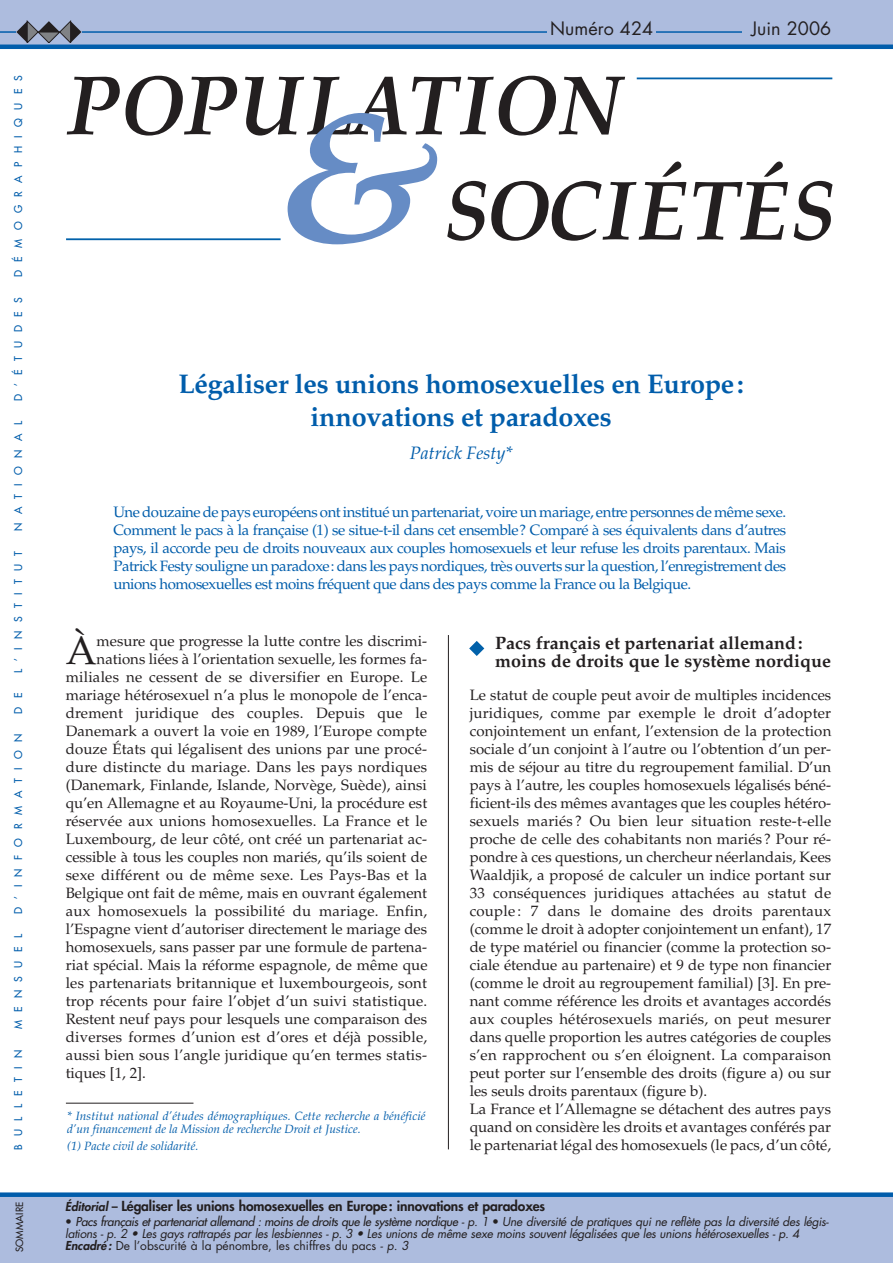
<style>
.page{position:relative;width:893px;height:1263px;background:#fff}
.page>*{position:absolute;margin:0;border:0;box-sizing:border-box;transform-origin:0 0}
.t1{font:39.75px "Palatino LT Std";color:#231f20}
.t2{font:700 27px/32.8px "Palatino LT Std";letter-spacing:-.01em;color:#015dab;text-align:center}
.t3{font:700 18px/18px "Palatino LT Std";color:#231f20}
.t4{font:18px "Futura Std";color:#231f20}
.t5{font:italic 18px "Palatino LT Std";color:#015dab}
.t6{font:15px/18px "Palatino LT Std";color:#231f20}
.t7{font:15px/18px "Palatino LT Std";letter-spacing:-.03em;color:#015dab;text-align:justify}
.t8{font:800 13.5px "Futura Std";letter-spacing:-.01em;color:#231f20}
.t9{font:italic 12px/12px "Futura Std";letter-spacing:-.025em;color:#231f20}
.t10{font:italic 12px/13.5px "Palatino LT Std";color:#015dab}
.t11{font:12px "Futura Std";color:#231f20}
.t12{font:500 10.5px "Futura Std";letter-spacing:.8em;color:#015dab}
.t13{font:500 9.75px "Futura Std";letter-spacing:.02em;color:#231f20}
.s1{font-style:italic;font-size:12px}
.s2{font-size:12px}
.s3{font-weight:500;font-style:normal}
.s4{font-weight:500}
.s5{font-weight:800;font-style:italic}
.s6{font-style:italic}
</style>
<div class="page">
<svg style="left:469px;top:641px;width:15px;height:15px"></svg>
<div style="left:0;top:0;width:893px;height:47px;background:#adbcde"></div>
<hr style="left:0;top:31px;width:832px;height:2px;background:#015dab">
<svg style="left:67px;top:77px;width:53px;height:58px"></svg>
<svg style="left:126px;top:76px;width:111px;height:60px"></svg>
<svg style="left:693px;top:161px;width:95px;height:79px"></svg>
<svg style="left:794px;top:181px;width:39px;height:60px"></svg>
<svg style="left:245px;top:76px;width:441px;height:168px"></svg>
<hr style="left:66px;top:238px;width:215px;height:2px;background:#0161aa">
<hr style="left:637px;top:78px;width:195px;height:1px;background:#0161aa">
<hr style="left:0;top:45px;width:893px;height:4px;background:#015dab">
<div style="left:548px;top:19px;width:108px;height:24px;background:#adbcde"></div>
<div style="left:742px;top:17px;width:91px;height:25px;background:#adbcde"></div>
<hr style="left:448px;top:635px;width:1px;height:514px;background:#231f20">
<div style="left:0;top:1195px;width:893px;height:68px;background:#adbcde"></div>
<div style="left:0;top:1192px;width:893px;height:5px;background:#015dab"></div>
<svg style="left:16px;top:21px;width:65px;height:22px"></svg>
<hr style="left:66px;top:1103px;width:127px;height:1px;background:#231f20">
<p class="t12" style="left:13px;top:277px;width:204px;rotate:-90deg">DÉMOGRAPHIQUES</p>
<p class="t12" style="left:13px;top:401px;width:106px;rotate:-90deg">D’ÉTUDES</p>
<p class="t12" style="left:13px;top:531px;width:111px;rotate:-90deg">NATIONAL</p>
<p class="t12" style="left:13px;top:672px;width:123px;rotate:-90deg">L’INSTITUT</p>
<p class="t12" style="left:13px;top:713px;width:22px;rotate:-90deg">D E</p>
<p class="t12" style="left:13px;top:914px;width:182px;rotate:-90deg">D’INFORMATION</p>
<p class="t12" style="left:13px;top:1029px;width:97px;rotate:-90deg">MENSUEL</p>
<p class="t12" style="left:13px;top:1150px;width:102px;rotate:-90deg">BULLETIN</p>
<p class="t13" style="left:15px;top:1252px;width:52px;rotate:-90deg">SOMMAIRE</p>
<p class="t4" style="left:550px;top:20px;width:104px">Numéro 424</p>
<p class="t4" style="left:752px;top:20px;width:81px">Juin 2006</p>
<h2 class="t2" style="left:178px;top:370px;width:567px">Légaliser les unions homosexuelles en Europe: innovations et paradoxes</h2>
<p class="t5" style="left:410px;top:445px;width:104px">Patrick Festy*</p>
<p class="t7" style="left:113px;top:505px;width:674px">Une douzaine de pays européens ont institué un partenariat, voire un mariage, entre personnes de même sexe.<br>Comment le pacs à la française (1) se situe-t-il dans cet ensemble? Comparé à ses équivalents dans d’autres pays, il accorde peu de droits nouveaux aux couples homosexuels et leur refuse les droits parentaux. Mais Patrick Festy souligne un paradoxe: dans les pays nordiques, très ouverts sur la question, l’enregistrement des unions homosexuelles est moins fréquent que dans des pays comme la France ou la Belgique.</p>
<h1 class="t1" style="left:66px;top:635px;width:32px">À</h1>
<p class="t6" style="left:97px;top:633px;width:332px">mesure que progresse la lutte contre les discrimi-</p>
<p class="t6" style="left:97px;top:651px;width:332px">nations liées à l’orientation sexuelle, les formes fa-</p>
<p class="t6" style="left:66px;top:669px;width:363px">miliales ne cessent de se diversifier en Europe. Le</p>
<p class="t6" style="left:66px;top:687px;width:363px">mariage hétérosexuel n’a plus le monopole de l’enca-</p>
<p class="t6" style="left:66px;top:705px;width:363px">drement juridique des couples. Depuis que le</p>
<p class="t6" style="left:66px;top:723px;width:363px">Danemark a ouvert la voie en 1989, l’Europe compte</p>
<p class="t6" style="left:66px;top:741px;width:363px">douze États qui légalisent des unions par une procé-</p>
<p class="t6" style="left:66px;top:759px;width:363px">dure distincte du mariage. Dans les pays nordiques</p>
<p class="t6" style="left:66px;top:777px;width:363px">(Danemark, Finlande, Islande, Norvège, Suède), ainsi</p>
<p class="t6" style="left:66px;top:795px;width:363px">qu’en Allemagne et au Royaume-Uni, la procédure est</p>
<p class="t6" style="left:66px;top:813px;width:363px">réservée aux unions homosexuelles. La France et le</p>
<p class="t6" style="left:66px;top:831px;width:363px">Luxembourg, de leur côté, ont créé un partenariat ac-</p>
<p class="t6" style="left:66px;top:849px;width:363px">cessible à tous les couples non mariés, qu’ils soient de</p>
<p class="t6" style="left:66px;top:867px;width:363px">sexe différent ou de même sexe. Les Pays-Bas et la</p>
<p class="t6" style="left:66px;top:885px;width:363px">Belgique ont fait de même, mais en ouvrant également</p>
<p class="t6" style="left:66px;top:903px;width:363px">aux homosexuels la possibilité du mariage. Enfin,</p>
<p class="t6" style="left:66px;top:921px;width:363px">l’Espagne vient d’autoriser directement le mariage des</p>
<p class="t6" style="left:66px;top:939px;width:363px">homosexuels, sans passer par une formule de partena-</p>
<p class="t6" style="left:66px;top:957px;width:363px">riat spécial. Mais la réforme espagnole, de même que</p>
<p class="t6" style="left:66px;top:975px;width:363px">les partenariats britannique et luxembourgeois, sont</p>
<p class="t6" style="left:66px;top:993px;width:363px">trop récents pour faire l’objet d’un suivi statistique.</p>
<p class="t6" style="left:66px;top:1011px;width:363px">Restent neuf pays pour lesquels une comparaison des</p>
<p class="t6" style="left:66px;top:1029px;width:363px">diverses formes d’union est d’ores et déjà possible,</p>
<p class="t6" style="left:66px;top:1047px;width:363px">aussi bien sous l’angle juridique qu’en termes statis-</p>
<p class="t6" style="left:66px;top:1065px;width:82px">tiques [1, 2].</p>
<p class="t10" style="left:67px;top:1110px;width:360px">* Institut national d’études démographiques. Cette recherche a bénéficié d’un financement de la Mission de recherche Droit et Justice.</p>
<p class="t10" style="left:67px;top:1140px;width:133px">(1) Pacte civil de solidarité.</p>
<p class="t3" style="left:495px;top:635px;width:338px">Pacs français et partenariat allemand: moins de droits que le système nordique</p>
<p class="t6" style="left:470px;top:687px;width:363px">Le statut de couple peut avoir de multiples incidences juridiques, comme par exemple le droit d’adopter conjointement un enfant, l’extension de la protection sociale d’un conjoint à l’autre ou l’obtention d’un per&shy;mis de séjour au titre du regroupement familial. D’un pays à l’autre, les couples homosexuels légalisés béné&shy;ficient-ils des mêmes avantages que les couples hétéro&shy;sexuels mariés ? Ou bien leur situation reste-t-elle proche de celle des cohabitants non mariés ? Pour ré&shy;pondre à ces questions, un chercheur néerlandais, Kees Waaldjik, a proposé de calculer un indice portant sur 33 conséquences juridiques attachées au statut de couple : 7 dans le domaine des droits parentaux (comme le droit à adopter conjointement un enfant), 17 de type matériel ou financier (comme la protection so&shy;ciale étendue au partenaire) et 9 de type non financier (comme le droit au regroupement familial) [3]. En pre&shy;nant comme référence les droits et avantages accordés aux couples hétérosexuels mariés, on peut mesurer dans quelle proportion les autres catégories de couples s’en rapprochent ou s’en éloignent. La comparaison peut porter sur l’ensemble des droits (figure a) ou sur les seuls droits parentaux (figure b).<br>La France et l’Allemagne se détachent des autres pays quand on considère les droits et avantages conférés par le partenariat légal des homosexuels (le pacs, d’un côté,</p>
<p class="t8" style="left:65px;top:1200px;width:481px"><span class="s1">Éditorial</span> <span class="s2">–</span> Légaliser les unions homosexuelles en Europe: innovations et paradoxes</p>
<p class="t9" style="left:65px;top:1217px;width:765px"><span class="s3">•</span> <span class="s4">Pacs français et partenariat allemand : moins de droits que le système nordique</span> - p. 1 <span class="s3">•</span> Une diversité de pratiques qui ne reflète pas la diversité des légis&shy;lations - p. 2 • Les gays rattrapés par les lesbiennes - p. 3 • Les unions de même sexe moins souvent légalisées que les unions hétérosexuelles - p. 4</p>
<p class="t11" style="left:65px;top:1240px;width:345px"><span class="s5">Encadré:</span> De l’obscurité à la pénombre, les chiffres du pacs <span class="s6">- p. 3</span></p>
</div>
